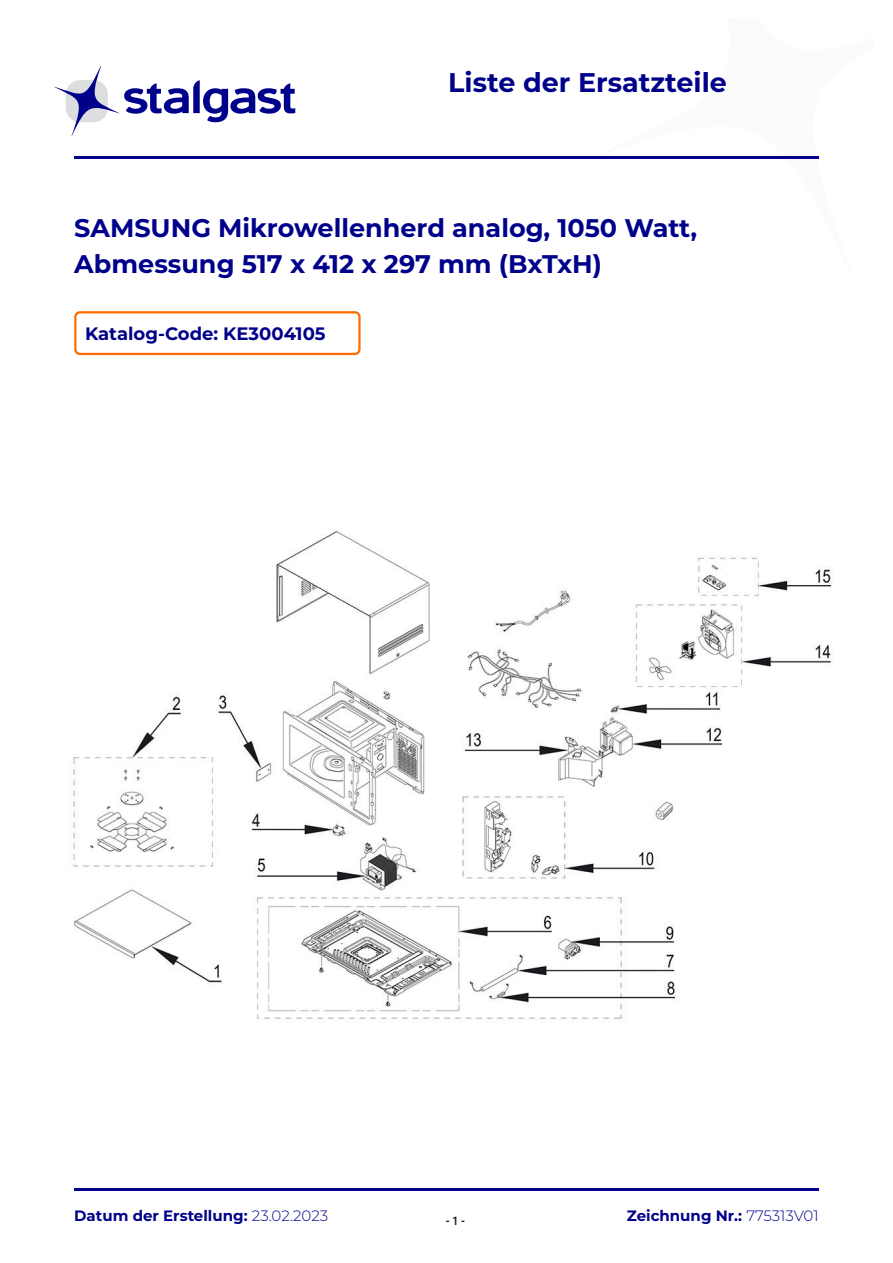
<style>
.page{position:relative;width:893px;height:1263px;background:#fff}
.page>*{position:absolute;margin:0;border:0;box-sizing:border-box;transform-origin:0 0}
.t1{font:700 27px "Montserrat";color:#00018a}
.t2{font:700 25.5px/36px "Montserrat";color:#00018a}
.t3{font:700 18px "Montserrat";color:#00018a}
.t4{font:700 15px "Montserrat";color:#00018a}
.t5{font:700 12px "Roboto";color:#231f20;scale:.86 1}
.s1{font-weight:300}
</style>
<div class="page">
<svg style="left:54px;top:66px;width:241px;height:70px"></svg>
<hr style="left:74px;top:156px;width:745px;height:2px;background:#00018a">
<hr style="left:74px;top:1188px;width:745px;height:3px;background:#00018a">
<div style="left:74px;top:311px;width:287px;height:44px;border:2px solid #ff6d00;border-radius:5px"></div>
<img style="left:73px;top:531px;width:760px;height:488px">
<p class="t1" style="left:448px;top:63px;width:280px">Liste der Ersatzteile</p>
<p class="t2" style="left:74px;top:209px;width:625px">SAMSUNG Mikrowellenherd analog, 1050 Watt,<br>Abmessung 517 x 412 x 297 mm (BxTxH)</p>
<p class="t3" style="left:85px;top:320px;width:242px">Katalog-Code: KE3004105</p>
<p class="t4" style="left:74px;top:1205px;width:255px">Datum der Erstellung: <span class="s1">23.02.2023</span></p>
<p class="t5" style="left:446px;top:1212px;width:24px">- 1 -</p>
<p class="t4" style="left:627px;top:1205px;width:193px">Zeichnung Nr.: <span class="s1">775313V01</span></p>
</div>
